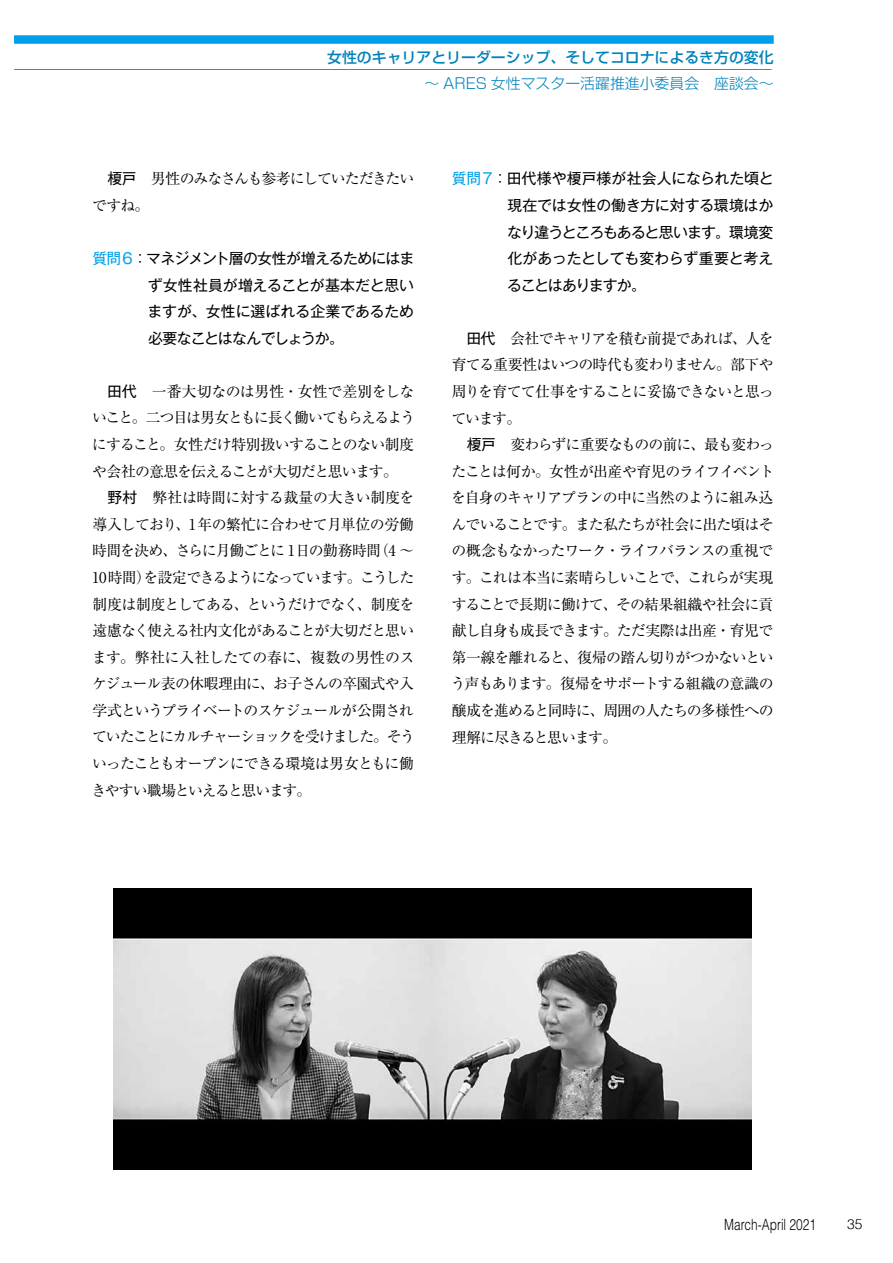
<style>
.page{position:relative;width:893px;height:1263px;background:#fff}
.page>*{position:absolute;margin:0;border:0;box-sizing:border-box;transform-origin:0 0}
.t1{font:300 15.45px "Helvetica LT Std";color:#000;scale:.77 1}
.t2{font:14.85px/26.5px "Ryumin Pro";letter-spacing:-.065em;color:#000;text-align:justify}
.t3{font:14.85px/26.5px "Gothic MB101 Pro";letter-spacing:-.025em;color:#000;text-align:justify}
.t4{font:500 14.85px "Shin Go Pro";color:#0082ba}
.t5{font:300 14.85px "Shin Go Pro";color:#0082ba}
.t6{font:300 13.8px "Helvetica";color:#000}
.s1{font-family:"Gothic MB101 Pr 5"}
.s2{color:#00a0e9}
</style>
<div class="page">
<div style="left:14px;top:35px;width:760px;height:9px;background:#00a0e9"></div>
<hr style="left:14px;top:69px;width:758px;height:1px;background:#00a0e9">
<img style="left:114px;top:889px;width:638px;height:280px">
<p class="t4" style="left:327px;top:45px;width:448px">女性のキャリアとリーダーシップ、そしてコロナによるき方の変化</p>
<p class="t5" style="left:424px;top:71px;width:351px">～ ARES 女性マスター活躍推進小委員会　座談会～</p>
<p class="t2" style="left:92px;top:164px;width:324px;text-indent:15px"><span class="s1">榎戸　</span>男性のみなさんも参考にしていただきたいですね。</p>
<p class="t3" style="left:148px;top:243px;width:268px;text-indent:-55px"><span class="s2">質問６</span>：マネジメント層の女性が増えるためにはまず女性社員が増えることが基本だと思いますが、女性に選ばれる企業であるため必要なことはなんでしょうか。</p>
<p class="t2" style="left:92px;top:377px;width:325px;text-indent:15px"><span class="s1">田代　</span>一番大切なのは男性・女性で差別をしないこと。二つ目は男女ともに長く働いてもらえるようにすること。女性だけ特別扱いすることのない制度や会社の意思を伝えることが大切だと思います。</p>
<p class="t2" style="left:92px;top:483px;width:325px;text-indent:16px"><span class="s1">野村　</span>弊社は時間に対する裁量の大きい制度を導入しており、1年の繁忙に合わせて月単位の労働時間を決め、さらに月働ごとに 1日の勤務時間（4 ～10時間）を設定できるようになっています。こうした制度は制度としてある、というだけでなく、制度を遠慮なく使える社内文化があることが大切だと思います。弊社に入社したての春に、複数の男性のスケジュール表の休暇理由に、お子さんの卒園式や入学式というプライベートのスケジュールが公開されていたことにカルチャーショックを受けました。そういったこともオープンにできる環境は男女ともに働きやすい職場といえると思います。</p>
<p class="t3" style="left:507px;top:163px;width:268px;text-indent:-55px"><span class="s2">質問７</span>：田代様や榎戸様が社会人になられた頃と現在では女性の働き方に対する環境はかなり違うところもあると思います。環境変化があったとしても変わらず重要と考えることはありますか。</p>
<p class="t2" style="left:451px;top:324px;width:324px;text-indent:15px"><span class="s1">田代　</span>会社でキャリアを積む前提であれば、人を育てる重要性はいつの時代も変わりません。部下や周りを育てて仕事をすることに妥協できないと思っています。</p>
<p class="t2" style="left:451px;top:430px;width:325px;text-indent:16px"><span class="s1">榎戸　</span>変わらずに重要なものの前に、最も変わったことは何か。女性が出産や育児のライフイベントを自身のキャリアプランの中に当然のように組み込んでいることです。また私たちが社会に出た頃はその概念もなかったワーク・ライフバランスの重視です。これは本当に素晴らしいことで、これらが実現することで長期に働けて、その結果組織や社会に貢献し自身も成長できます。ただ実際は出産・育児で第一線を離れると、復帰の踏ん切りがつかないという声もあります。復帰をサポートする組織の意識の醸成を進めると同時に、周囲の人たちの多様性への理解に尽きると思います。</p>
<p class="t1" style="left:724px;top:1215px;width:121px">March-April 2021</p>
<p class="t6" style="left:847px;top:1212px;width:17px">35</p>
</div>
